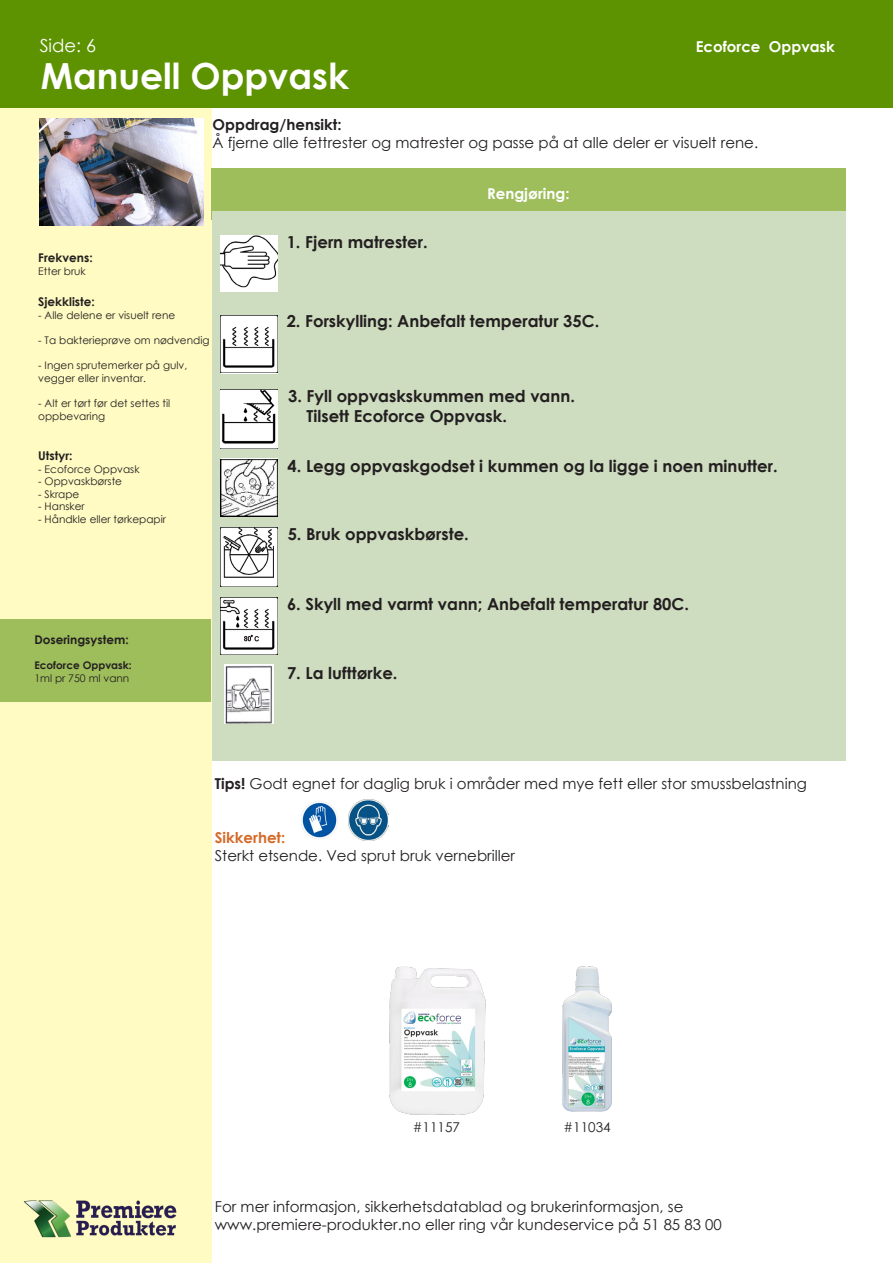
<style>
.page{position:relative;width:893px;height:1263px;background:#fff}
.page>*{position:absolute;margin:0;border:0;box-sizing:border-box;transform-origin:0 0}
.t1{font:700 36px "Century Gothic";color:#fff}
.t2{font:18px "Century Gothic";color:#fff}
.t3{font:700 16.5px "Century Gothic";color:#231f20}
.t4{font:15px "Century Gothic";color:#231f20}
.t5{font:700 15px "Century Gothic";color:#fff}
.t6{font:700 15px "Century Gothic";color:#231f20}
.t7{font:700 15px "Century Gothic";color:#d56a29}
.t8{font:13.5px "Century Gothic";color:#231f20}
.t9{font:700 12px "Century Gothic";color:#231f20}
.t10{font:10.5px/12.6px "Century Gothic";color:#231f20}
.t11{font:700 10.5px "Century Gothic";color:#231f20}
.s1{font-weight:700}
</style>
<div class="page">
<div style="left:0;top:99px;width:211px;height:1164px;background:#fffbc2"></div>
<div style="left:0;top:0;width:893px;height:107px;background:#5d9300"></div>
<img style="left:23px;top:1200px;width:154px;height:38px">
<div style="left:1px;top:619px;width:210px;height:83px;background:#9ebd5b"></div>
<img style="left:40px;top:119px;width:163px;height:107px">
<img style="left:562px;top:966px;width:50px;height:146px">
<div style="left:211px;top:168px;width:634px;height:52px;background:#9ebd5b"></div>
<div style="left:212px;top:212px;width:633px;height:549px;background:#cedcbf"></div>
<img style="left:221px;top:235px;width:57px;height:56px">
<svg style="left:221px;top:315px;width:57px;height:59px"></svg>
<img style="left:221px;top:316px;width:57px;height:57px">
<img style="left:301px;top:801px;width:37px;height:38px">
<img style="left:348px;top:800px;width:41px;height:40px">
<img style="left:221px;top:389px;width:57px;height:59px">
<img style="left:220px;top:527px;width:57px;height:59px">
<svg style="left:221px;top:458px;width:57px;height:59px"></svg>
<img style="left:221px;top:459px;width:57px;height:57px">
<img style="left:220px;top:597px;width:57px;height:57px">
<img style="left:224px;top:665px;width:49px;height:59px">
<img style="left:389px;top:966px;width:97px;height:149px">
<p class="t2" style="left:40px;top:33px;width:58px">Side: 6</p>
<p class="t5" style="left:696px;top:35px;width:141px">Ecoforce Oppvask</p>
<p class="t1" style="left:41px;top:48px;width:310px">Manuell Oppvask</p>
<p class="t6" style="left:213px;top:113px;width:130px">Oppdrag/hensikt:</p>
<p class="t4" style="left:213px;top:132px;width:547px">Å fjerne alle fettrester og matrester og passe på at alle deler er visuelt rene.</p>
<p class="t5" style="left:487px;top:182px;width:84px">Rengjøring:</p>
<p class="t9" style="left:38px;top:248px;width:56px">Frekvens:</p>
<p class="t10" style="left:38px;top:264px;width:49px">Etter bruk</p>
<p class="t9" style="left:38px;top:293px;width:58px">Sjekkliste:</p>
<p class="t10" style="left:38px;top:308px;width:139px">- Alle delene er visuelt rene</p>
<p class="t10" style="left:38px;top:334px;width:173px">- Ta bakterieprøve om nødvendig</p>
<p class="t10" style="left:38px;top:359px;width:151px">- Ingen sprutemerker på gulv, vegger eller inventar.</p>
<p class="t10" style="left:38px;top:397px;width:133px">- Alt er tørt før det settes til</p>
<p class="t10" style="left:38px;top:409px;width:68px">oppbevaring</p>
<p class="t9" style="left:38px;top:447px;width:36px">Utstyr:</p>
<p class="t10" style="left:38px;top:462px;width:103px">- Ecoforce Oppvask</p>
<p class="t10" style="left:38px;top:475px;width:85px">- Oppvaskbørste</p>
<p class="t10" style="left:38px;top:488px;width:43px">- Skrape</p>
<p class="t10" style="left:38px;top:500px;width:48px">- Hansker</p>
<p class="t10" style="left:38px;top:513px;width:129px">- Håndkle eller tørkepapir</p>
<p class="t9" style="left:34px;top:630px;width:96px">Doseringsystem:</p>
<p class="t11" style="left:34px;top:657px;width:99px">Ecoforce Oppvask:</p>
<p class="t10" style="left:34px;top:671px;width:96px">1ml pr 750 ml vann</p>
<p class="t3" style="left:287px;top:229px;width:142px">1. Fjern matrester.</p>
<p class="t3" style="left:287px;top:309px;width:314px">2. Forskylling: Anbefalt temperatur 35C.</p>
<p class="t3" style="left:288px;top:383px;width:288px">3. Fyll oppvaskskummen med vann.</p>
<p class="t3" style="left:307px;top:403px;width:202px">Tilsett Ecoforce Oppvask.</p>
<p class="t3" style="left:288px;top:454px;width:492px">4. Legg oppvaskgodset i kummen og la ligge i noen minutter.</p>
<p class="t3" style="left:288px;top:521px;width:183px">5. Bruk oppvaskbørste.</p>
<p class="t3" style="left:287px;top:592px;width:403px">6. Skyll med varmt vann; Anbefalt temperatur 80C.</p>
<p class="t3" style="left:287px;top:660px;width:112px">7. La lufttørke.</p>
<p class="t4" style="left:215px;top:773px;width:594px"><span class="s1">Tips!</span> Godt egnet for daglig bruk i områder med mye fett eller stor smussbelastning</p>
<p class="t7" style="left:215px;top:826px;width:72px">Sikkerhet:</p>
<p class="t4" style="left:215px;top:845px;width:302px">Sterkt etsende. Ved sprut bruk vernebriller</p>
<p class="t8" style="left:413px;top:1118px;width:49px">#11157</p>
<p class="t8" style="left:564px;top:1118px;width:49px">#11034</p>
<p class="t4" style="left:215px;top:1196px;width:470px">For mer informasjon, sikkerhetsdatablad og brukerinformasjon, se</p>
<p class="t4" style="left:215px;top:1214px;width:508px">www.premiere-produkter.no eller ring vår kundeservice på 51 85 83 00</p>
</div>
